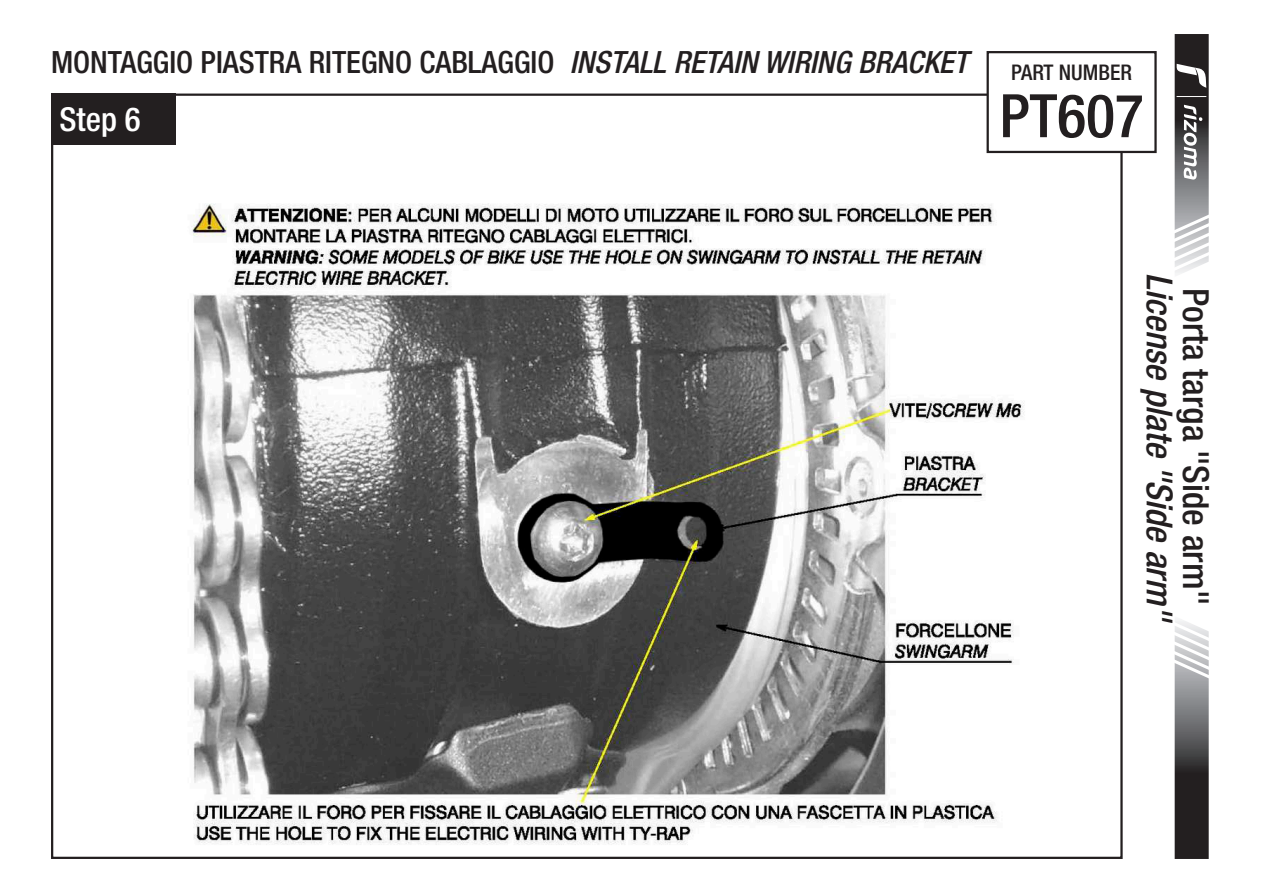
<style>
.page{position:relative;width:1263px;height:893px;background:#fff}
.page>*{position:absolute;margin:0;border:0;box-sizing:border-box;transform-origin:0 0}
.t1{font:500 condensed 60px "Helvetica Neue LT Std";color:#231f20}
.t2{font:italic 500 condensed 36px "Helvetica Neue LT Std";color:#231f20}
.t3{font:500 condensed 36px "Helvetica Neue LT Std";color:#231f20}
.t4{font:500 condensed 33px "Helvetica Neue LT Std";color:#fff}
.t5{font:500 condensed 30.6px "Helvetica Neue LT Std";color:#231f20}
.t6{font:500 condensed 21.6px "Helvetica Neue LT Std";color:#231f20}
.s1{font-style:italic}
</style>
<div class="page">
<img style="left:175px;top:103px;width:907px;height:742px">
<div style="left:51px;top:94px;width:124px;height:51px;background:#231f20"></div>
<svg style="left:1174px;top:620px;width:35px;height:239px;background:#706f70"></svg>
<svg style="left:1174px;top:34px;width:35px;height:240px"></svg>
<div style="left:988px;top:52px;width:167px;height:100px;background:#fff"></div>
<div style="left:986px;top:51px;width:171px;height:102px;border:2px solid #231f20"></div>
<p class="t5" style="left:51px;top:44px;width:918px">MONTAGGIO PIASTRA RITEGNO CABLAGGIO <span class="s1">INSTALL RETAIN WIRING BRACKET</span></p>
<p class="t4" style="left:60px;top:99px;width:83px">Step 6</p>
<p class="t6" style="left:1011px;top:59px;width:122px">PART NUMBER</p>
<h1 class="t1" style="left:999px;top:80px;width:146px">PT607</h1>
<p class="t2" style="left:1181px;top:273px;width:351px;rotate:90deg">License plate "Side arm"</p>
<p class="t3" style="left:1217px;top:288px;width:318px;rotate:90deg">Porta targa "Side arm"</p>
</div>
